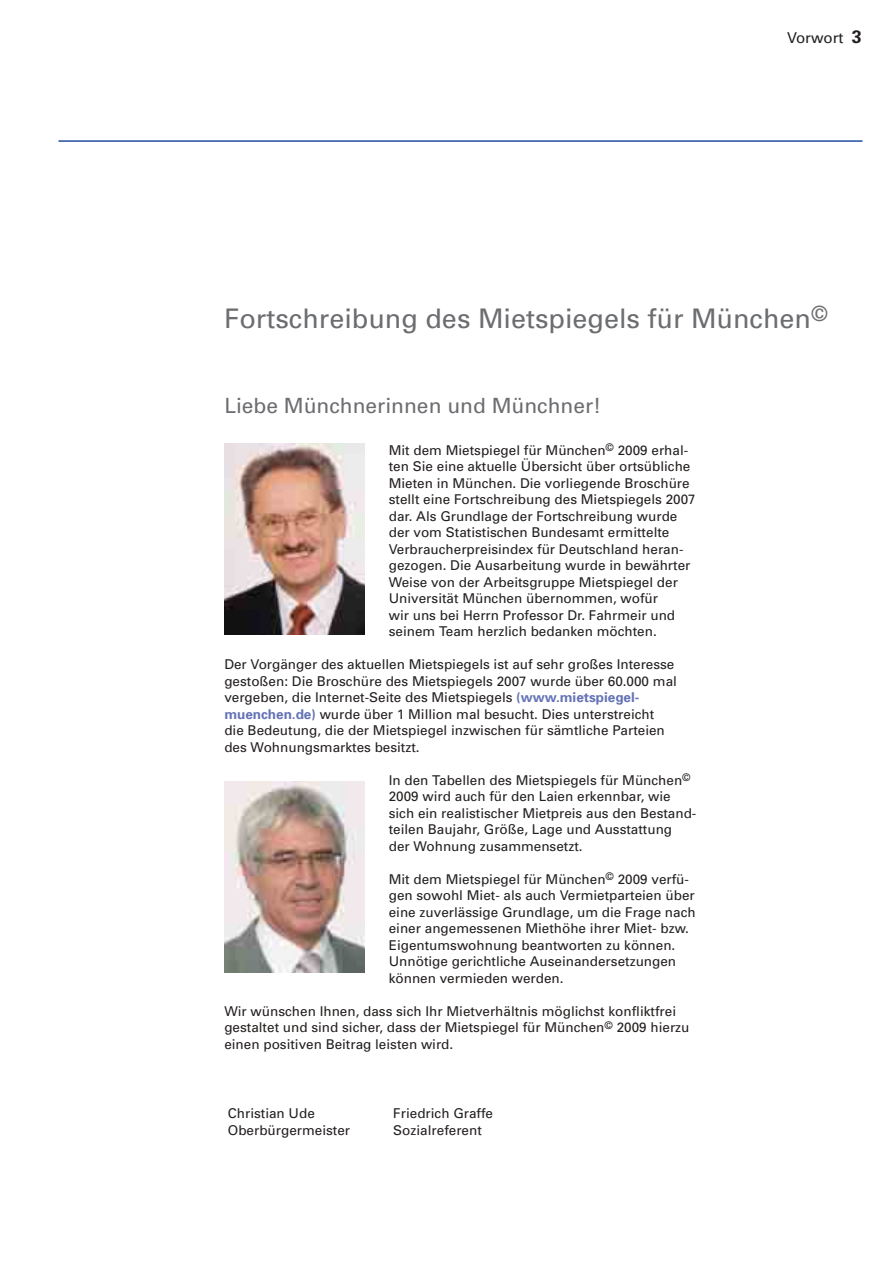
<style>
.page{position:relative;width:893px;height:1263px;background:#fff}
.page>*{position:absolute;margin:0;border:0;box-sizing:border-box;transform-origin:0 0}
.t1{font:27px "Univers";color:#6c6d70}
.t2{font:21px "Univers";color:#6c6d70}
.t3{font:15px "Univers";color:#231f1f}
.t4{font:13.5px/16.5px "Univers";color:#231f1f}
.s1{font-weight:700;font-size:18px}
.s2{font-weight:700;color:#6473b6}
</style>
<div class="page">
<img style="left:224px;top:444px;width:141px;height:191px">
<img style="left:224px;top:781px;width:141px;height:191px">
<hr style="left:58px;top:140px;width:804px;height:2px;background:#224ea1">
<p class="t3" style="left:787px;top:32px;width:76px">Vorwort <span class="s1">3</span></p>
<h1 class="t1" style="left:224px;top:309px;width:605px">Fortschreibung des Mietspiegels für München<sup>©</sup></h1>
<h2 class="t2" style="left:224px;top:397px;width:378px">Liebe Münchnerinnen und Münchner!</h2>
<p class="t4" style="left:389px;top:443px;width:308px">Mit dem Mietspiegel für München<sup>©</sup> 2009 erhal&shy;ten Sie eine aktuelle Übersicht über ortsübliche Mieten in München. Die vorliegende Broschüre stellt eine Fortschreibung des Mietspiegels 2007 dar. Als Grundlage der Fortschreibung wurde der vom Statistischen Bundesamt ermittelte Verbraucherpreisindex für Deutschland heran&shy;gezogen. Die Ausarbeitung wurde in bewährter Weise von der Arbeitsgruppe Mietspiegel der Universität München übernommen, wofür<br>wir uns bei Herrn Professor Dr. Fahrmeir und seinem Team herzlich bedanken möchten.</p>
<p class="t4" style="left:224px;top:657px;width:454px">Der Vorgänger des aktuellen Mietspiegels ist auf sehr großes Interesse gestoßen: Die Broschüre des Mietspiegels 2007 wurde über 60.000 mal vergeben, die Internet-Seite des Mietspiegels <span class="s2">(www.mietspiegel&shy;muenchen.de)</span> wurde über 1 Million mal besucht. Dies unterstreicht die Bedeutung, die der Mietspiegel inzwischen für sämtliche Parteien des Wohnungsmarktes besitzt.</p>
<p class="t4" style="left:389px;top:773px;width:309px">In den Tabellen des Mietspiegels für München<sup>© </sup>2009 wird auch für den Laien erkennbar, wie sich ein realistischer Mietpreis aus den Bestand&shy;teilen Baujahr, Größe, Lage und Ausstattung der Wohnung zusammensetzt.</p>
<p class="t4" style="left:389px;top:872px;width:308px">Mit dem Mietspiegel für München<sup>©</sup> 2009 verfü&shy;gen sowohl Miet- als auch Vermietparteien über eine zuverlässige Grundlage, um die Frage nach einer angemessenen Miethöhe ihrer Miet- bzw.<br>Eigentumswohnung beantworten zu können.<br>Unnötige gerichtliche Auseinandersetzungen können vermieden werden.</p>
<p class="t4" style="left:224px;top:1004px;width:466px">Wir wünschen Ihnen, dass sich Ihr Mietverhältnis möglichst konfliktfrei gestaltet und sind sicher, dass der Mietspiegel für München<sup>©</sup> 2009 hierzu einen positiven Beitrag leisten wird.</p>
<p class="t4" style="left:228px;top:1106px;width:124px">Christian Ude<br>Oberbürgermeister</p>
<p class="t4" style="left:393px;top:1106px;width:101px">Friedrich Graffe<br>Sozialreferent</p>
</div>
